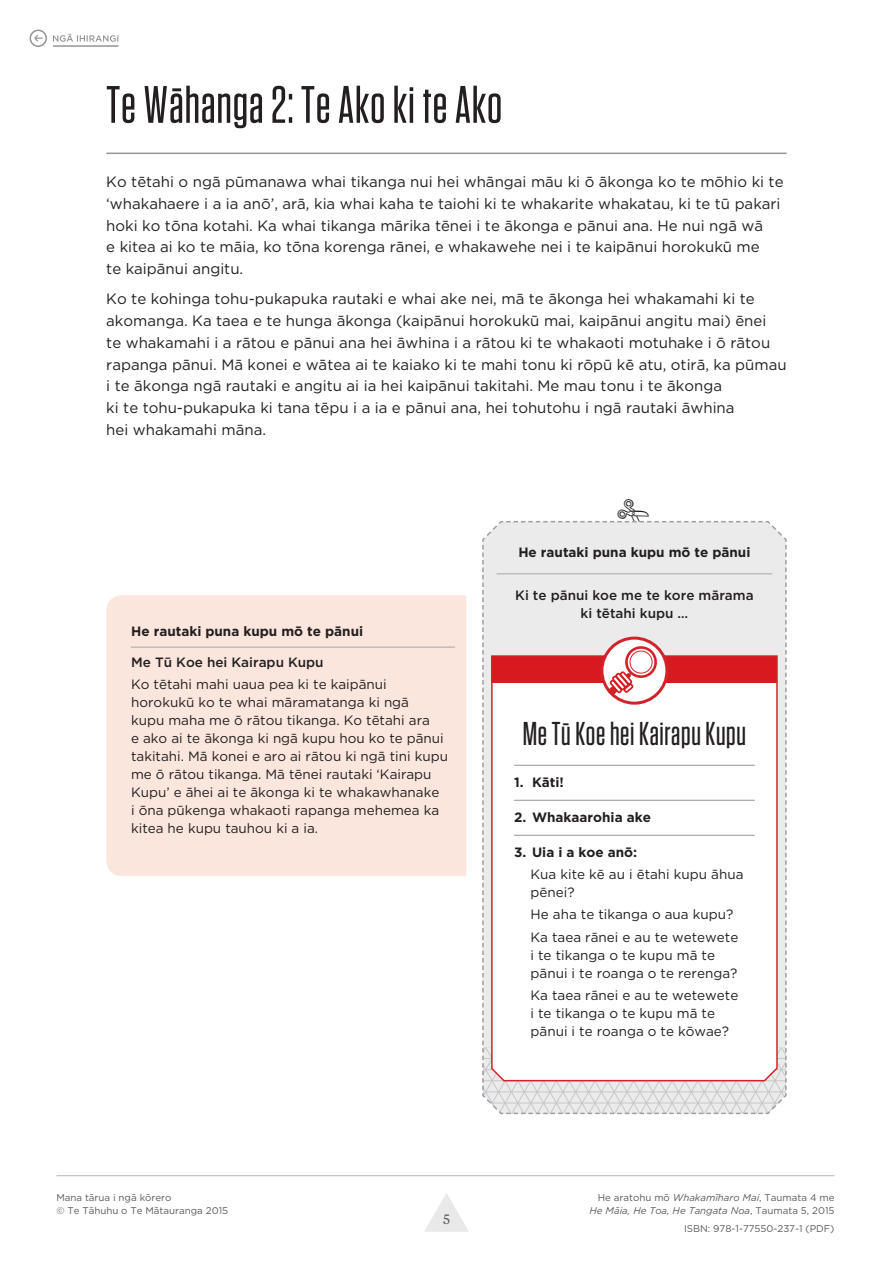
<style>
.page{position:relative;width:893px;height:1263px;background:#fff}
.page>*{position:absolute;margin:0;border:0;box-sizing:border-box;transform-origin:0 0}
.t1{font:500 52.5px "Tungsten Narrow";letter-spacing:.02em;color:#231f20}
.t2{font:500 33px "Tungsten Narrow";letter-spacing:.02em;color:#231f20}
.t3{font:15px/21.8px "Gotham";color:#231f20}
.t4{font:13.5px/18px "Gotham";color:#231f20}
.t5{font:700 13.5px "Gotham";color:#231f20}
.t6{font:500 13.5px/18px "Gotham";color:#231f20;text-align:center}
.t7{font:13.5px "Tiempos Text";color:#58595b}
.t8{font:italic 9.75px/13.5px "Gotham";color:#58595b;text-align:right}
.t9{font:9.75px/13.5px "Gotham";color:#58595b}
.s1{font-style:normal}
</style>
<div class="page">
<div style="left:106px;top:595px;width:360px;height:281px;background:#fae6dd"></div>
<hr style="left:106px;top:153px;width:681px;height:1px;background:#939598">
<hr style="left:131px;top:646px;width:324px;height:2px;background:#bcbec0">
<svg style="left:424px;top:1193px;width:45px;height:39px"></svg>
<hr style="left:57px;top:1175px;width:777px;height:1px;background:#b1b4b6">
<div style="left:30px;top:30px;width:17px;height:17px;border:2px solid #939598;border-radius:50%"></div>
<svg style="left:53px;top:34px;width:65px;height:8px"></svg>
<svg style="left:34px;top:35px;width:9px;height:7px"></svg>
<hr style="left:53px;top:45px;width:65px;height:2px;background:#939598">
<svg style="left:482px;top:521px;width:305px;height:593px"></svg>
<h1 class="t1" style="left:106px;top:78px;width:397px">Te Wāhanga 2: Te Ako ki te Ako</h1>
<p class="t3" style="left:106px;top:171px;width:679px">Ko tētahi o ngā pūmanawa whai tikanga nui hei whāngai māu ki ō ākonga ko te mōhio ki te ‘whakahaere i a ia anō’, arā, kia whai kaha te taiohi ki te whakarite whakatau, ki te tū pakari hoki ko tōna kotahi. Ka whai tikanga mārika tēnei i te ākonga e pānui ana. He nui ngā wā<br>e kitea ai ko te māia, ko tōna korenga rānei, e whakawehe nei i te kaipānui horokukū me<br>te kaipānui angitu.</p>
<p class="t3" style="left:106px;top:288px;width:682px">Ko te kohinga tohu-pukapuka rautaki e whai ake nei, mā te ākonga hei whakamahi ki te akomanga. Ka taea e te hunga ākonga (kaipānui horokukū mai, kaipānui angitu mai) ēnei<br>te whakamahi i a rātou e pānui ana hei āwhina i a rātou ki te whakaoti motuhake i ō rātou rapanga pānui. Mā konei e wātea ai te kaiako ki te mahi tonu ki rōpū kē atu, otirā, ka pūmau i te ākonga ngā rautaki e angitu ai ia hei kaipānui takitahi. Me mau tonu i te ākonga<br>ki te tohu-pukapuka ki tana tēpu i a ia e pānui ana, hei tohutohu i ngā rautaki āwhina<br>hei whakamahi māna.</p>
<p class="t5" style="left:518px;top:543px;width:234px">He rautaki puna kupu mō te pānui</p>
<p class="t5" style="left:131px;top:622px;width:234px">He rautaki puna kupu mō te pānui</p>
<p class="t6" style="left:131px;top:653px;width:194px">Me Tū Koe hei Kairapu Kupu</p>
<p class="t4" style="left:131px;top:675px;width:318px">Ko tētahi mahi uaua pea ki te kaipānui horokukū ko te whai māramatanga ki ngā<br>kupu maha me ō rātou tikanga. Ko tētahi ara<br>e ako ai te ākonga ki ngā kupu hou ko te pānui takitahi. Mā konei e aro ai rātou ki ngā tini kupu me ō rātou tikanga. Mā tēnei rautaki ‘Kairapu Kupu’ e āhei ai te ākonga ki te whakawhanake<br>i ōna pūkenga whakaoti rapanga mehemea ka kitea he kupu tauhou ki a ia.</p>
<p class="t6" style="left:515px;top:586px;width:240px">Ki te pānui koe me te kore mārama ki tētahi kupu …</p>
<h2 class="t2" style="left:523px;top:717px;width:225px">Me Tū Koe hei Kairapu Kupu</h2>
<p class="t5" style="left:514px;top:773px;width:51px">1. Kāti!</p>
<p class="t5" style="left:514px;top:808px;width:138px">2. Whakaarohia ake</p>
<p class="t5" style="left:514px;top:843px;width:125px">3. Uia i a koe anō:</p>
<p class="t4" style="left:531px;top:865px;width:214px">Kua kite kē au i ētahi kupu āhua pēnei?</p>
<p class="t4" style="left:531px;top:903px;width:209px;line-height:22.2px">He aha te tikanga o aua kupu?<br>Ka taea rānei e au te wetewete</p>
<p class="t4" style="left:531px;top:945px;width:208px">i te tikanga o te kupu mā te pānui i te roanga o te rerenga?</p>
<p class="t4" style="left:531px;top:986px;width:209px">Ka taea rānei e au te wetewete i te tikanga o te kupu mā te pānui i te roanga o te kōwae?</p>
<p class="t9" style="left:56px;top:1190px;width:173px">Mana tārua i ngā kōrero<br>© Te Tāhuhu o Te Mātauranga 2015</p>
<p class="t8" style="left:590px;top:1190px;width:246px"><span class="s1">He aratohu mō</span> Whakamīharo Mai<span class="s1">, Taumata 4 me<br></span>He Māia, He Toa, He Tangata Noa<span class="s1">, Taumata 5, 2015</span></p>
<p class="t9" style="left:684px;top:1221px;width:152px">ISBN: 978-1-77550-237-1 (PDF)</p>
<p class="t7" style="left:443px;top:1210px;width:8px">5</p>
</div>
